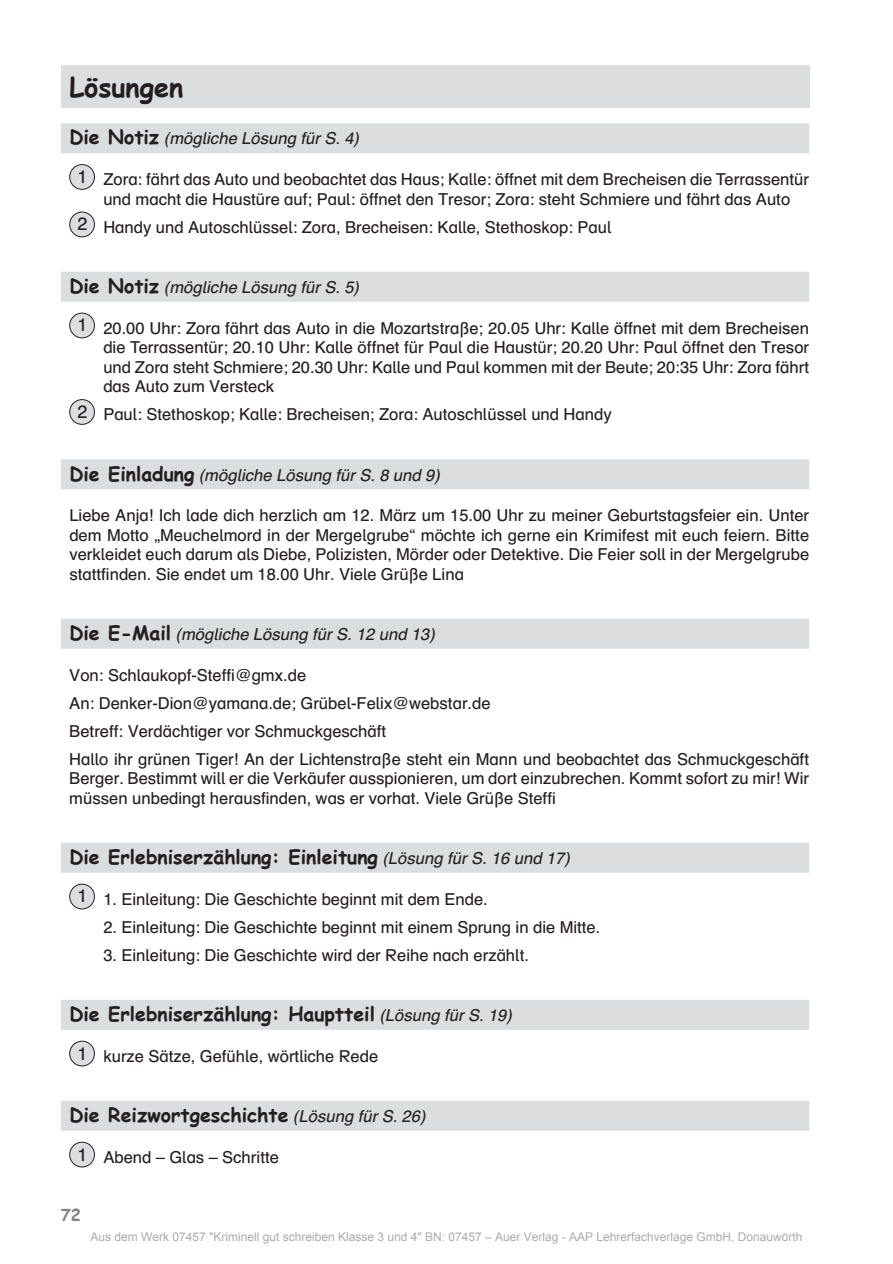
<style>
.page{position:relative;width:893px;height:1264px;background:#fff}
.page>*{position:absolute;margin:0;border:0;box-sizing:border-box;transform-origin:0 0}
.t1{font:700 27px "Comic Sans MS";color:#231f20}
.t2{font:700 19.5px "Comic Sans MS";color:#231f20}
.t3{font:16.5px/19.5px "Auer Schulbuch";color:#231f20;text-align:justify}
.t4{font:italic 16.5px "Auer Schulbuch";color:#231f20}
.t5{font:700 16.5px "Comic Sans MS";color:#808285}
.t6{font:12px "Arial";color:#ababab}
.s1{font-family:"Comic Sans MS";font-weight:700;font-style:normal;font-size:19.5px}
.s2{font-size:18px}
.s3{font-family:"Auer Schulbuch";font-weight:400;font-style:italic;font-size:16.5px}
</style>
<div class="page">
<div style="left:61px;top:123px;width:748px;height:30px;background:#dcdddf"></div>
<div style="left:61px;top:272px;width:748px;height:30px;background:#dcdddf"></div>
<div style="left:61px;top:459px;width:748px;height:30px;background:#dcdddf"></div>
<div style="left:61px;top:619px;width:748px;height:30px;background:#dcdddf"></div>
<div style="left:61px;top:843px;width:748px;height:30px;background:#dcdddf"></div>
<div style="left:61px;top:1000px;width:748px;height:30px;background:#dcdddf"></div>
<div style="left:61px;top:1101px;width:748px;height:30px;background:#dcdddf"></div>
<div style="left:70px;top:165px;width:24px;height:24px;background:#dcdddf;border-radius:50%"></div>
<div style="left:69px;top:164px;width:26px;height:26px;border:1px solid #231f20;border-radius:50%"></div>
<div style="left:70px;top:212px;width:24px;height:25px;background:#dcdddf;border-radius:50%"></div>
<div style="left:69px;top:212px;width:26px;height:25px;border:1px solid #231f20;border-radius:50%"></div>
<div style="left:70px;top:313px;width:24px;height:25px;background:#dcdddf;border-radius:50%"></div>
<div style="left:69px;top:313px;width:26px;height:25px;border:1px solid #231f20;border-radius:50%"></div>
<div style="left:70px;top:400px;width:24px;height:24px;background:#dcdddf;border-radius:50%"></div>
<div style="left:69px;top:399px;width:26px;height:26px;border:1px solid #231f20;border-radius:50%"></div>
<div style="left:70px;top:884px;width:24px;height:25px;background:#dcdddf;border-radius:50%"></div>
<div style="left:69px;top:884px;width:26px;height:25px;border:1px solid #231f20;border-radius:50%"></div>
<div style="left:70px;top:1041px;width:24px;height:25px;background:#dcdddf;border-radius:50%"></div>
<div style="left:69px;top:1041px;width:26px;height:25px;border:1px solid #231f20;border-radius:50%"></div>
<div style="left:70px;top:1142px;width:24px;height:25px;background:#dcdddf;border-radius:50%"></div>
<div style="left:69px;top:1142px;width:26px;height:25px;border:1px solid #231f20;border-radius:50%"></div>
<div style="left:61px;top:65px;width:748px;height:43px;background:#dcdddf"></div>
<h1 class="t1" style="left:69px;top:67px;width:115px">Lösungen</h1>
<p class="t4" style="left:69px;top:128px;width:291px"><span class="s1">Die Notiz</span> (mögliche Lösung für S. 4)</p>
<p class="t3" style="left:77px;top:169px;width:733px;text-align:center"><span class="s2">1</span> Zora: fährt das Auto und beobachtet das Haus; Kalle: öffnet mit dem Brecheisen die Terrassentür und macht die Haustüre auf; Paul: öffnet den Tresor; Zora: steht Schmiere und fährt das Auto</p>
<p class="t3" style="left:77px;top:217px;width:536px"><span class="s2">2</span> Handy und Autoschlüssel: Zora, Brecheisen: Kalle, Stethoskop: Paul</p>
<p class="t4" style="left:69px;top:277px;width:291px"><span class="s1">Die Notiz</span> (mögliche Lösung für S. 5)</p>
<p class="t3" style="left:103px;top:318px;width:707px;text-indent:-26px"><span class="s2">1</span> 20.00 Uhr: Zora fährt das Auto in die Mozartstraße; 20.05 Uhr: Kalle öffnet mit dem Brecheisen die Terrassentür; 20.10 Uhr: Kalle öffnet für Paul die Haustür; 20.20 Uhr: Paul öffnet den Tresor und Zora steht Schmiere; 20.30 Uhr: Kalle und Paul kommen mit der Beute; 20:35 Uhr: Zora fährt das Auto zum Versteck</p>
<p class="t3" style="left:77px;top:404px;width:536px"><span class="s2">2</span> Paul: Stethoskop; Kalle: Brecheisen; Zora: Autoschlüssel und Handy</p>
<p class="t4" style="left:69px;top:464px;width:372px"><span class="s1">Die Einladung</span> (mögliche Lösung für S. 8 und 9)</p>
<p class="t3" style="left:69px;top:505px;width:741px">Liebe Anja! Ich lade dich herzlich am 12. März um 15.00 Uhr zu meiner Geburtstagsfeier ein. Unter dem Motto „Meuchelmord in der Mergelgrube“ möchte ich gerne ein Krimifest mit euch feiern. Bitte verkleidet euch darum als Diebe, Polizisten, Mörder oder Detektive. Die Feier soll in der Mergelgrube stattfinden. Sie endet um 18.00 Uhr. Viele Grüße Lina</p>
<p class="t4" style="left:69px;top:624px;width:367px"><span class="s1">Die E-Mail</span> (mögliche Lösung für S. 12 und 13)</p>
<p class="t3" style="left:69px;top:661px;width:741px;line-height:28px;text-align:left">Von: Schlaukopf-Steffi@gmx.de<br>An: Denker-Dion@yamana.de; Grübel-Felix@webstar.de<br>Betreff: Verdächtiger vor Schmuckgeschäft<br>Hallo ihr grünen Tiger! An der Lichtenstraße steht ein Mann und beobachtet das Schmuckgeschäft</p>
<p class="t3" style="left:69px;top:768px;width:741px">Berger. Bestimmt will er die Verkäufer ausspionieren, um dort einzubrechen. Kommt sofort zu mir! Wir müssen unbedingt herausfinden, was er vorhat. Viele Grüße Steffi</p>
<p class="t2" style="left:69px;top:843px;width:502px">Die Erlebniserzählung: Einleitung <span class="s3">(Lösung für S. 16 und 17)</span></p>
<p class="t3" style="left:77px;top:889px;width:412px"><span class="s2">1</span> 1. Einleitung: Die Geschichte beginnt mit dem Ende.</p>
<p class="t3" style="left:103px;top:917px;width:499px">2. Einleitung: Die Geschichte beginnt mit einem Sprung in die Mitte.</p>
<p class="t3" style="left:103px;top:945px;width:427px">3. Einleitung: Die Geschichte wird der Reihe nach erzählt.</p>
<p class="t2" style="left:69px;top:1000px;width:444px">Die Erlebniserzählung: Hauptteil <span class="s3">(Lösung für S. 19)</span></p>
<p class="t3" style="left:77px;top:1046px;width:302px"><span class="s2">1</span> kurze Sätze, Gefühle, wörtliche Rede</p>
<p class="t2" style="left:69px;top:1101px;width:358px">Die Reizwortgeschichte <span class="s3">(Lösung für S. 26)</span></p>
<p class="t3" style="left:77px;top:1147px;width:203px"><span class="s2">1</span> Abend – Glas – Schritte</p>
<p class="t5" style="left:61px;top:1203px;width:22px">72</p>
<p class="t6" style="left:90px;top:1229px;width:714px">Aus dem Werk 07457 "Kriminell gut schreiben Klasse 3 und 4" BN: 07457 – Auer Verlag - AAP Lehrerfachverlage GmbH, Donauwörth</p>
</div>
